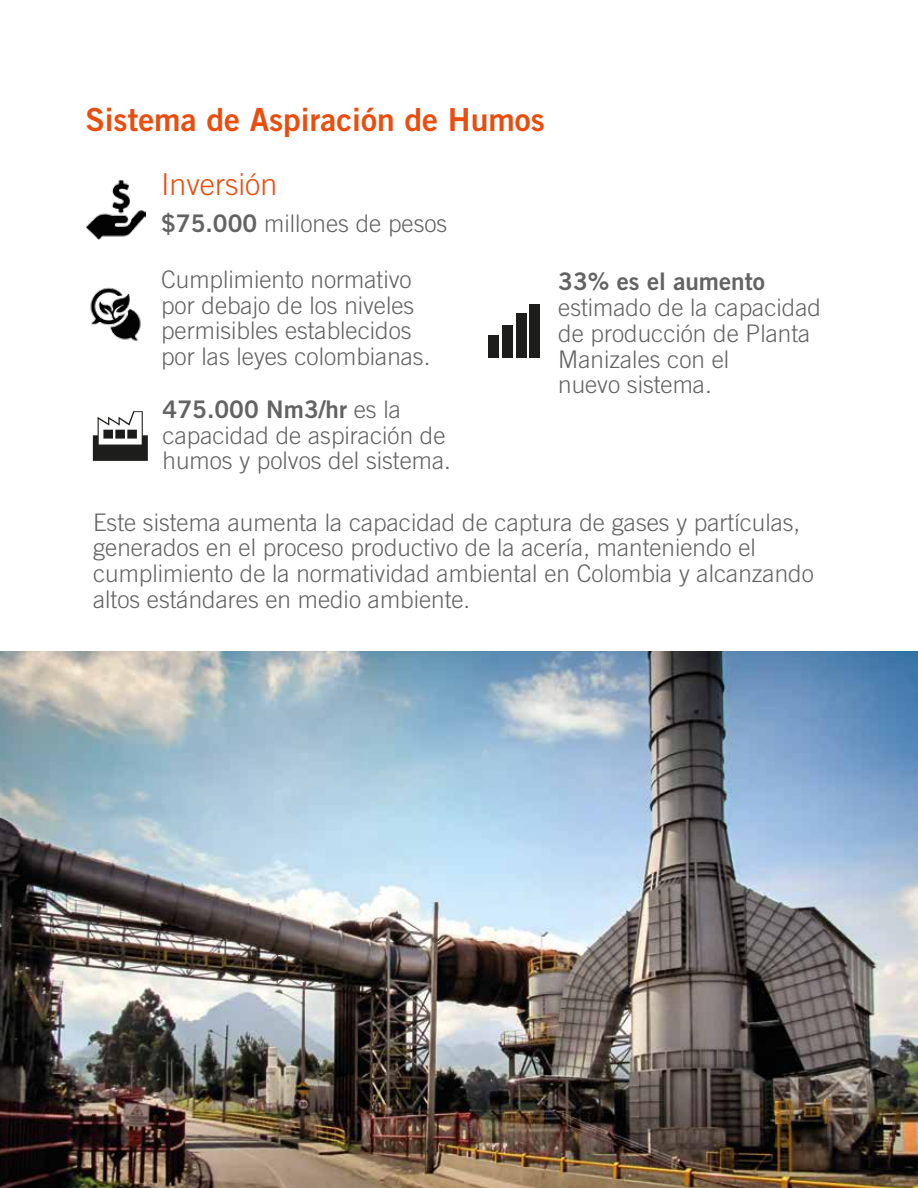
<style>
.page{position:relative;width:918px;height:1188px;background:#fff}
.page>*{position:absolute;margin:0;border:0;box-sizing:border-box;transform-origin:0 0}
.t1{font:31.8px "Trade Gothic LT Std Bd 2";color:#e94e0f}
.t2{font:300 30.3px "Trade Gothic LT Std";color:#e94e0f}
.t3{font:300 24.3px/25.8px "Trade Gothic LT Std";color:#646363}
.t4{font:24.3px "Trade Gothic LT Std Bd 2";color:#646363}
.s1{font-family:"Trade Gothic LT Std Bd 2";font-weight:400}
.s2{font-family:"Trade Gothic LT Std";font-weight:300}
</style>
<div class="page">
<img style="left:86px;top:180px;width:60px;height:59px">
<img style="left:90px;top:287px;width:51px;height:54px">
<img style="left:0;top:651px;width:918px;height:537px">
<div style="left:488px;top:335px;width:11px;height:23px;background:#1d1d1b"></div>
<div style="left:502px;top:325px;width:11px;height:33px;background:#1d1d1b"></div>
<div style="left:516px;top:313px;width:11px;height:45px;background:#1d1d1b"></div>
<div style="left:529px;top:304px;width:11px;height:54px;background:#1d1d1b"></div>
<h1 class="t1" style="left:85px;top:100px;width:461px">Sistema de Aspiración de Humos</h1>
<p class="t2" style="left:161px;top:167px;width:118px">Inversión</p>
<p class="t3" style="left:161px;top:210px;width:288px"><span class="s1">$75.000</span> millones de pesos</p>
<p class="t3" style="left:161px;top:266px;width:271px">Cumplimiento normativo por debajo de los niveles permisibles establecidos por las leyes colombianas.</p>
<p class="t4" style="left:163px;top:394px;width:240px">475.000 Nm3/hr <span class="s2">es la</span></p>
<p class="t3" style="left:163px;top:422px;width:290px">capacidad de aspiración de humos y polvos del sistema.</p>
<p class="t4" style="left:558px;top:267px;width:208px">33% es el aumento</p>
<p class="t3" style="left:558px;top:294px;width:264px">estimado de la capacidad de producción de Planta<br>Manizales con el<br>nuevo sistema.</p>
<p class="t3" style="left:93px;top:509px;width:722px">Este sistema aumenta la capacidad de captura de gases y partículas, generados en el proceso productivo de la acería, manteniendo el cumplimiento de la normatividad ambiental en Colombia y alcanzando altos estándares en medio ambiente.</p>
</div>
